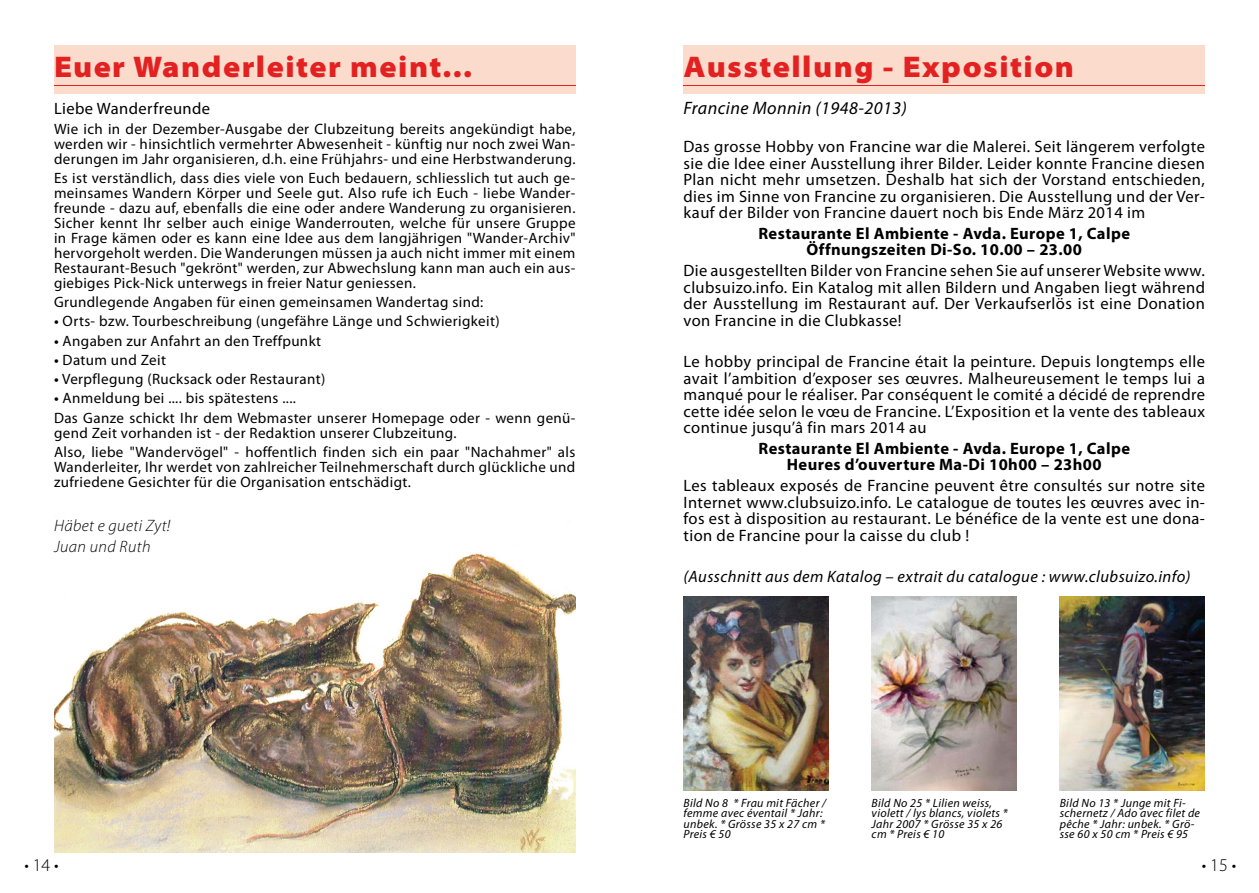
<style>
.page{position:relative;width:1259px;height:893px;background:#fff}
.page>*{position:absolute;margin:0;border:0;box-sizing:border-box;transform-origin:0 0}
.t1{font:900 semi-expanded 30px "Myriad Pro";letter-spacing:.05em;color:#e32121}
.t2{font:italic 18px "Myriad Pro";letter-spacing:.025em;color:#000}
.t3{font:300 18px "Myriad Pro";color:#000}
.t4{font:16.5px/16.5px "Myriad Pro";letter-spacing:.025em;color:#000;text-align:justify}
.t5{font:700 16.5px/16.5px "Myriad Pro";letter-spacing:.025em;color:#000;text-align:center}
.t6{font:italic 16.5px "Myriad Pro";letter-spacing:.025em;color:#000}
.t7{font:italic 300 16.5px/20.7px "Myriad Pro";letter-spacing:.025em;color:#000}
.t8{font:15px/15px "Myriad Pro";letter-spacing:.025em;color:#000}
.t9{font:italic 12px/10.5px "Myriad Pro";letter-spacing:.025em;color:#000}
.s1{font-weight:600}
</style>
<div class="page">
<img style="left:683px;top:597px;width:145px;height:193px">
<img style="left:1059px;top:597px;width:146px;height:193px">
<img style="left:871px;top:597px;width:146px;height:193px">
<img style="left:54px;top:553px;width:521px;height:299px">
<div style="left:683px;top:46px;width:522px;height:48px;background:#fbdbcc"></div>
<hr style="left:683px;top:85px;width:522px;height:1px;background:#e32121">
<div style="left:54px;top:46px;width:521px;height:48px;background:#fbdbcc"></div>
<hr style="left:54px;top:85px;width:521px;height:1px;background:#e32121">
<h1 class="t1" style="left:54px;top:49px;width:419px">Euer Wanderleiter meint...</h1>
<p class="t4" style="left:54px;top:101px;width:158px">Liebe Wanderfreunde</p>
<p class="t8" style="left:54px;top:121px;width:523px;text-align:justify">Wie ich in der Dezember-Ausgabe der Clubzeitung bereits angekündigt habe, werden wir - hinsichtlich vermehrter Abwesenheit - künftig nur noch zwei Wan&shy;derungen im Jahr organisieren, d.h. eine Frühjahrs- und eine Herbstwanderung.</p>
<p class="t8" style="left:54px;top:171px;width:523px;text-align:justify">Es ist verständlich, dass dies viele von Euch bedauern, schliesslich tut auch ge&shy;meinsames Wandern Körper und Seele gut. Also rufe ich Euch - liebe Wander&shy;freunde - dazu auf, ebenfalls die eine oder andere Wanderung zu organisieren.<br>Sicher kennt Ihr selber auch einige Wanderrouten, welche für unsere Gruppe in Frage kämen oder es kann eine Idee aus dem langjährigen "Wander-Archiv" hervorgeholt werden. Die Wanderungen müssen ja auch nicht immer mit einem Restaurant-Besuch "gekrönt" werden, zur Abwechslung kann man auch ein aus&shy;giebiges Pick-Nick unterwegs in freier Natur geniessen.</p>
<p class="t8" style="left:54px;top:295px;width:431px">Grundlegende Angaben für einen gemeinsamen Wandertag sind:</p>
<p class="t8" style="left:54px;top:314px;width:447px"><span class="s1">•</span> Orts- bzw. Tourbeschreibung (ungefähre Länge und Schwierigkeit)</p>
<p class="t8" style="left:54px;top:333px;width:268px"><span class="s1">•</span> Angaben zur Anfahrt an den Treffpunkt</p>
<p class="t8" style="left:54px;top:353px;width:113px"><span class="s1">•</span> Datum und Zeit</p>
<p class="t8" style="left:54px;top:372px;width:273px"><span class="s1">•</span> Verpflegung (Rucksack oder Restaurant)</p>
<p class="t8" style="left:54px;top:389px;width:523px;line-height:19.2px"><span class="s1">•</span> Anmeldung bei .... bis spätestens ....<br>Das Ganze schickt Ihr dem Webmaster unserer Homepage oder - wenn genü-</p>
<p class="t8" style="left:54px;top:423px;width:523px;line-height:19.2px">gend Zeit vorhanden ist - der Redaktion unserer Clubzeitung.<br>Also, liebe "Wandervögel" - hoffentlich finden sich ein paar "Nachahmer" als</p>
<p class="t8" style="left:54px;top:459px;width:523px">Wanderleiter, Ihr werdet von zahlreicher Teilnehmerschaft durch glückliche und zufriedene Gesichter für die Organisation entschädigt.</p>
<p class="t7" style="left:54px;top:516px;width:118px">Häbet e gueti Zyt!<br>Juan und Ruth</p>
<h1 class="t1" style="left:683px;top:49px;width:392px">Ausstellung - Exposition</h1>
<p class="t2" style="left:683px;top:99px;width:225px">Francine Monnin (1948-2013)</p>
<p class="t4" style="left:683px;top:139px;width:523px">Das grosse Hobby von Francine war die Malerei. Seit längerem verfolgte sie die Idee einer Ausstellung ihrer Bilder. Leider konnte Francine diesen Plan nicht mehr umsetzen. Deshalb hat sich der Vorstand entschieden, dies im Sinne von Francine zu organisieren. Die Ausstellung und der Ver&shy;kauf der Bilder von Francine dauert noch bis Ende März 2014 im</p>
<p class="t5" style="left:758px;top:225px;width:373px">Restaurante El Ambiente - Avda. Europe 1, Calpe<br>Öffnungszeiten Di-So. 10.00 – 23.00</p>
<p class="t4" style="left:683px;top:263px;width:523px">Die ausgestellten Bilder von Francine sehen Sie auf unserer Website www. clubsuizo.info. Ein Katalog mit allen Bildern und Angaben liegt während der Ausstellung im Restaurant auf. Der Verkaufserlös ist eine Donation von Francine in die Clubkasse!</p>
<p class="t4" style="left:683px;top:354px;width:523px">Le hobby principal de Francine était la peinture. Depuis longtemps elle avait l’ambition d’exposer ses œuvres. Malheureusement le temps lui a manqué pour le réaliser. Par conséquent le comité a décidé de reprendre cette idée selon le vœu de Francine. L’Exposition et la vente des tableaux continue jusqu’â fin mars 2014 au</p>
<p class="t5" style="left:758px;top:440px;width:373px">Restaurante El Ambiente - Avda. Europe 1, Calpe<br>Heures d’ouverture Ma-Di 10h00 – 23h00</p>
<p class="t4" style="left:683px;top:478px;width:523px">Les tableaux exposés de Francine peuvent être consultés sur notre site Internet www.clubsuizo.info. Le catalogue de toutes les œuvres avec in&shy;fos est à disposition au restaurant. Le bénéfice de la vente est une dona&shy;tion de Francine pour la caisse du club !</p>
<p class="t6" style="left:683px;top:568px;width:508px">(Ausschnitt aus dem Katalog – extrait du catalogue : www.clubsuizo.info)</p>
<p class="t9" style="left:683px;top:798px;width:144px">Bild No 8 * Frau mit Fächer / femme avec éventail * Jahr: unbek. * Grösse 35 x 27 cm *<br>Preis € 50</p>
<p class="t9" style="left:871px;top:798px;width:138px">Bild No 25 * Lilien weiss, violett / lys blancs, violets *<br>Jahr 2007 * Grösse 35 x 26 cm * Preis € 10</p>
<p class="t9" style="left:1059px;top:798px;width:142px">Bild No 13 * Junge mit Fi&shy;schernetz / Ado avec filet de pêche * Jahr: unbek. * Grö&shy;sse 60 x 50 cm * Preis € 95</p>
<p class="t3" style="left:24px;top:855px;width:36px">• 14 •</p>
<p class="t3" style="left:1201px;top:855px;width:36px">• 15 •</p>
</div>
